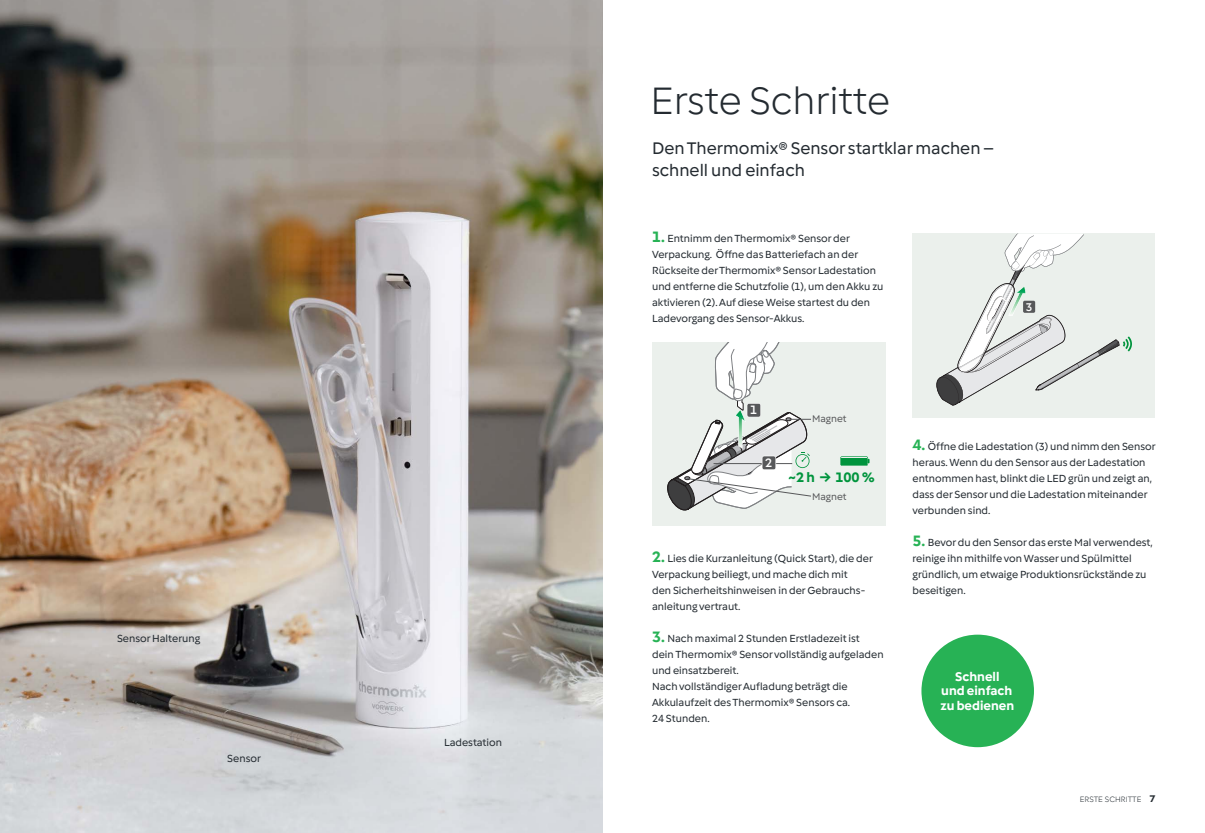
<style>
.page{position:relative;width:1205px;height:833px;background:#fff}
.page>*{position:absolute;margin:0;border:0;box-sizing:border-box;transform-origin:0 0}
.s_headline_1{font:300 40px "Vorwerk";color:#242b31}
.s_head_teaser{font:17.5px/22px "Vorwerk";color:#242b31}
.t1{font:700 14.25px "Vorwerk";color:#00943d}
.s_eye_catcher__text_10_5pt{font:700 13.12px/14.8px "Vorwerk";color:#fff;text-align:center}
.t2{font:500 12.62px "Vorwerk";color:#fff}
.t3{font:500 11.62px "Vorwerk";color:#fff}
.s_copy{font:10.75px/16px "Vorwerk";color:#242b31}
.t4{font:10.12px "Vorwerk";color:#57585a}
.s_runningTitle{font:300 8.12px "Vorwerk";color:#242b31}
.s1{font-weight:700;font-size:15.62px;color:#27b255}
.s2{font-weight:700;font-size:10px}
</style>
<div class="page">
<img style="left:0;top:0;width:602px;height:833px">
<div style="left:652px;top:342px;width:234px;height:183px;background:#ebf0ec"></div>
<svg style="left:840px;top:456px;width:29px;height:10px"></svg>
<svg style="left:667px;top:342px;width:144px;height:169px"></svg>
<div style="left:912px;top:233px;width:243px;height:185px;background:#ebf0ec"></div>
<svg style="left:936px;top:233px;width:196px;height:172px"></svg>
<img style="left:987px;top:297px;width:21px;height:26px">
<div style="left:921px;top:634px;width:113px;height:113px;background:#27b255;border-radius:50%"></div>
<p class="s_copy" style="left:117px;top:630px;width:85px">Sensor Halterung</p>
<p class="s_copy" style="left:227px;top:750px;width:35px">Sensor</p>
<p class="s_copy" style="left:444px;top:734px;width:59px">Ladestation</p>
<p class="s_headline_1" style="left:650px;top:74px;width:241px">Erste Schritte</p>
<p class="s_head_teaser" style="left:652px;top:136px;width:343px">Den Thermomix® Sensor startklar machen – schnell und einfach</p>
<p class="s_copy" style="left:652px;top:230px;width:233px"><span class="s1">1.</span> Entnimm den Thermomix® Sensor der Verpackung. Öffne das Batteriefach an der Rückseite der Thermomix® Sensor Ladestation und entferne die Schutzfolie (1), um den Akku zu aktivieren (2). Auf diese Weise startest du den Ladevorgang des Sensor-Akkus.</p>
<p class="t2" style="left:750px;top:402px;width:9px">1</p>
<p class="t4" style="left:812px;top:412px;width:36px">Magnet</p>
<p class="t3" style="left:1025px;top:299px;width:8px">3</p>
<p class="t2" style="left:765px;top:454px;width:9px">2</p>
<p class="t1" style="left:788px;top:468px;width:88px">~2 h → 100 %</p>
<p class="t4" style="left:812px;top:489px;width:36px">Magnet</p>
<p class="s_copy" style="left:652px;top:550px;width:222px"><span class="s1">2.</span> Lies die Kurzanleitung (Quick Start), die der Verpackung beiliegt, und mache dich mit<br>den Sicherheitshinweisen in der Gebrauchs&shy;anleitung vertraut.</p>
<p class="s_copy" style="left:652px;top:630px;width:233px"><span class="s1">3.</span> Nach maximal 2 Stunden Erstladezeit ist dein Thermomix® Sensor vollständig aufgeladen und einsatzbereit.<br>Nach vollständiger Aufladung beträgt die Akkulaufzeit des Thermomix® Sensors ca.<br>24 Stunden.</p>
<p class="s_copy" style="left:912px;top:438px;width:245px"><span class="s1">4.</span> Öffne die Ladestation (3) und nimm den Sensor heraus. Wenn du den Sensor aus der Ladestation entnommen hast, blinkt die LED grün und zeigt an, dass der Sensor und die Ladestation miteinander verbunden sind.</p>
<p class="s_copy" style="left:912px;top:534px;width:241px"><span class="s1">5.</span> Bevor du den Sensor das erste Mal verwendest, reinige ihn mithilfe von Wasser und Spülmittel gründlich, um etwaige Produktionsrückstände zu beseitigen.</p>
<p class="s_eye_catcher__text_10_5pt" style="left:940px;top:668px;width:75px">Schnell<br>und einfach zu bedienen</p>
<p class="s_runningTitle" style="left:1080px;top:794px;width:77px">ERSTE SCHRITTE <span class="s2">7</span></p>
</div>
